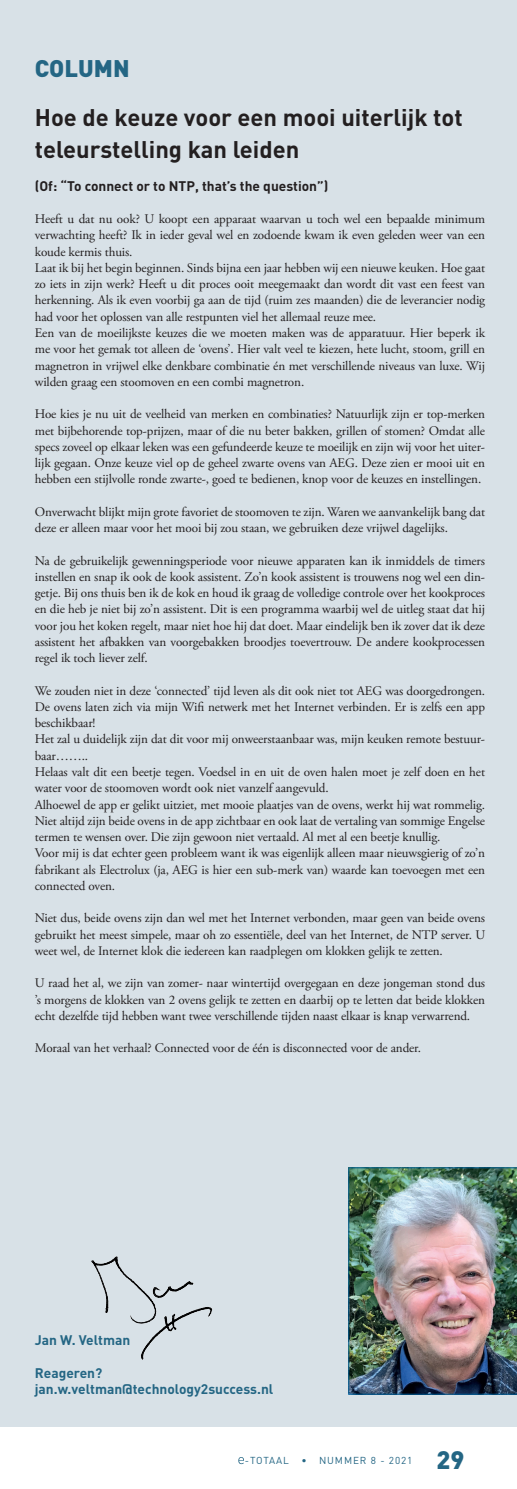
<style>
.page{position:relative;width:517px;height:1489px;background:#fff}
.page>*{position:absolute;margin:0;border:0;box-sizing:border-box;transform-origin:0 0}
.t1{font:900 25px "DIN";color:#246684}
.t2{font:700 23.75px/32.5px "DIN";color:#231f20}
.t3{font:900 23.75px "DIN";color:#246684}
.t4{font:700 13.75px/16.2px "DIN";color:#246684}
.t5{font:700 13.75px "DIN";color:#231f20}
.t6{font:13.12px/16.2px "Adobe Garamond Pro";letter-spacing:-.01em;color:#231f20;text-align:justify}
.t7{font:10px "DIN";letter-spacing:.09em;color:#246684}
</style>
<div class="page">
<svg style="left:238px;top:1457px;width:6px;height:6px"></svg>
<div style="left:0;top:0;width:517px;height:1425px;background:#d8e1e7"></div>
<img style="left:91px;top:1256px;width:122px;height:104px">
<img style="left:348px;top:1167px;width:169px;height:227px">
<h2 class="t3" style="left:35px;top:52px;width:96px">COLUMN</h2>
<h2 class="t2" style="left:35px;top:100px;width:429px">Hoe de keuze voor een mooi uiterlijk tot teleurstelling kan leiden</h2>
<p class="t5" style="left:35px;top:177px;width:295px">(Of: “To connect or to NTP, that’s the question”)</p>
<p class="t6" style="left:35px;top:211px;width:452px;text-align:left">Heeft u dat nu ook? U koopt een apparaat waarvan u toch wel een bepaalde minimum verwachting heeft? Ik in ieder geval wel en zodoende kwam ik even geleden weer van een koude kermis thuis.<br>Laat ik bij het begin beginnen. Sinds bijna een jaar hebben wij een nieuwe keuken. Hoe gaat zo iets in zijn werk? Heeft u dit proces ooit meegemaakt dan wordt dit vast een feest van herkenning. Als ik even voorbij ga aan de tijd (ruim zes maanden) die de leverancier nodig had voor het oplossen van alle restpunten viel het allemaal reuze mee.<br>Een van de moeilijkste keuzes die we moeten maken was de apparatuur. Hier beperk ik me voor het gemak tot alleen de ‘ovens’. Hier valt veel te kiezen, hete lucht, stoom, grill en magnetron in vrijwel elke denkbare combinatie én met verschillende niveaus van luxe. Wij wilden graag een stoomoven en een combi magnetron.</p>
<p class="t6" style="left:35px;top:406px;width:452px">Hoe kies je nu uit de veelheid van merken en combinaties? Natuurlijk zijn er top-merken met bijbehorende top-prijzen, maar of die nu beter bakken, grillen of stomen? Omdat alle specs zoveel op elkaar leken was een gefundeerde keuze te moeilijk en zijn wij voor het uiter&shy;lijk gegaan. Onze keuze viel op de geheel zwarte ovens van AEG. Deze zien er mooi uit en hebben een stijlvolle ronde zwarte-, goed te bedienen, knop voor de keuzes en instellingen.</p>
<p class="t6" style="left:35px;top:504px;width:452px">Onverwacht blijkt mijn grote favoriet de stoomoven te zijn. Waren we aanvankelijk bang dat deze er alleen maar voor het mooi bij zou staan, we gebruiken deze vrijwel dagelijks.</p>
<p class="t6" style="left:35px;top:552px;width:452px">Na de gebruikelijk gewenningsperiode voor nieuwe apparaten kan ik inmiddels de timers instellen en snap ik ook de kook assistent. Zo’n kook assistent is trouwens nog wel een din&shy;getje. Bij ons thuis ben ik de kok en houd ik graag de volledige controle over het kookproces en die heb je niet bij zo’n assistent. Dit is een programma waarbij wel de uitleg staat dat hij voor jou het koken regelt, maar niet hoe hij dat doet. Maar eindelijk ben ik zover dat ik deze assistent het afbakken van voorgebakken broodjes toevertrouw. De andere kookprocessen regel ik toch liever zelf.</p>
<p class="t6" style="left:35px;top:682px;width:452px;text-align:left">We zouden niet in deze ‘connected’ tijd leven als dit ook niet tot AEG was doorgedrongen.<br>De ovens laten zich via mijn Wifi netwerk met het Internet verbinden. Er is zelfs een app beschikbaar!<br>Het zal u duidelijk zijn dat dit voor mij onweerstaanbaar was, mijn keuken remote bestuur&shy;baar……..<br>Helaas valt dit een beetje tegen. Voedsel in en uit de oven halen moet je zelf doen en het water voor de stoomoven wordt ook niet vanzelf aangevuld.<br>Alhoewel de app er gelikt uitziet, met mooie plaatjes van de ovens, werkt hij wat rommelig.<br>Niet altijd zijn beide ovens in de app zichtbaar en ook laat de vertaling van sommige Engelse termen te wensen over. Die zijn gewoon niet vertaald. Al met al een beetje knullig.<br>Voor mij is dat echter geen probleem want ik was eigenlijk alleen maar nieuwsgierig of zo’n fabrikant als Electrolux (ja, AEG is hier een sub-merk van) waarde kan toevoegen met een connected oven.</p>
<p class="t6" style="left:35px;top:910px;width:452px">Niet dus, beide ovens zijn dan wel met het Internet verbonden, maar geen van beide ovens gebruikt het meest simpele, maar oh zo essentiële, deel van het Internet, de NTP server. U weet wel, de Internet klok die iedereen kan raadplegen om klokken gelijk te zetten.</p>
<p class="t6" style="left:35px;top:975px;width:452px">U raad het al, we zijn van zomer- naar wintertijd overgegaan en deze jongeman stond dus ’s morgens de klokken van 2 ovens gelijk te zetten en daarbij op te letten dat beide klokken echt dezelfde tijd hebben want twee verschillende tijden naast elkaar is knap verwarrend.</p>
<p class="t6" style="left:35px;top:1040px;width:388px">Moraal van het verhaal? Connected voor de één is disconnected voor de ander.</p>
<p class="t4" style="left:35px;top:1331px;width:97px">Jan W. Veltman</p>
<p class="t4" style="left:35px;top:1363px;width:240px">Reageren? jan.w.veltman@technology2success.nl</p>
<p class="t7" style="left:245px;top:1453px;width:169px">-TOTAAL • NUMMER 8 - 2021</p>
<h1 class="t1" style="left:437px;top:1443px;width:29px">29</h1>
</div>
